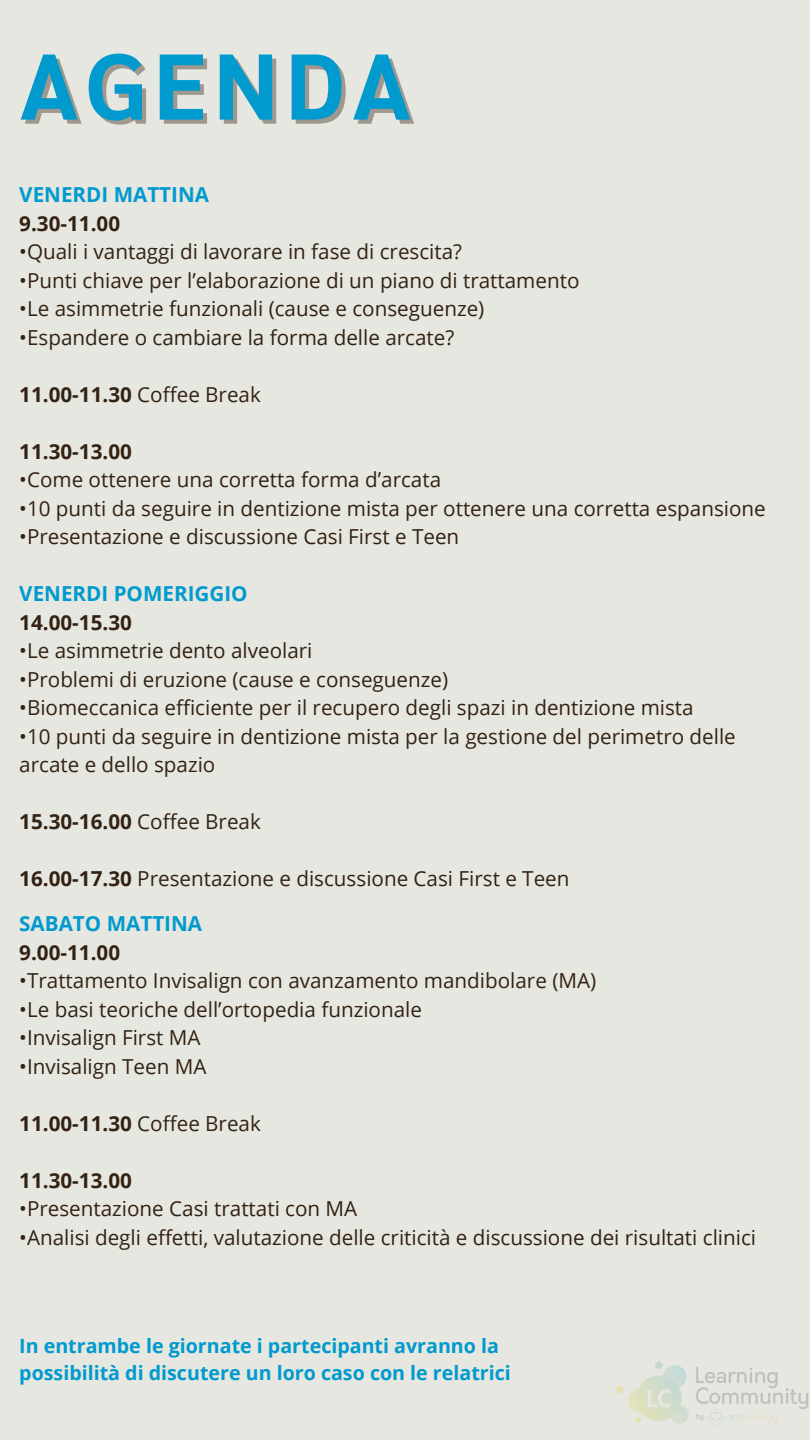
<style>
.page{position:relative;width:810px;height:1440px;background:#e6e7e0}
.page>*{position:absolute;margin:0;border:0;box-sizing:border-box;transform-origin:0 0}
.t1{font:700 93px "Sarabun";letter-spacing:.075em;color:#009ace}
.t2{font:20.6px/28.5px "Open Sans";color:#332213}
.t3{font:700 20.6px "Open Sans";color:#332213}
.t4{font:700 20.6px "Open Sans";color:#009ace}
.t5{font:700 19.7px/27px "Open Sans";color:#009ace}
.s1{font-weight:400}
.s2{font-weight:700}
</style>
<div class="page">
<img style="left:615px;top:1361px;width:194px;height:64px">
<p class="t1" style="left:19px;top:20px;width:394px">AGENDA</p>
<h1 class="t4" style="left:19px;top:180px;width:191px">VENERDI MATTINA</h1>
<p class="t3" style="left:19px;top:209px;width:102px">9.30-11.00</p>
<p class="t2" style="left:19px;top:237px;width:444px">•Quali i vantaggi di lavorare in fase di crescita?</p>
<p class="t2" style="left:19px;top:266px;width:562px">•Punti chiave per l’elaborazione di un piano di trattamento</p>
<p class="t2" style="left:19px;top:294px;width:467px">•Le asimmetrie funzionali (cause e conseguenze)</p>
<p class="t2" style="left:19px;top:323px;width:436px">•Espandere o cambiare la forma delle arcate?</p>
<p class="t3" style="left:19px;top:380px;width:243px">11.00-11.30 <span class="s1">Coffee Break</span></p>
<p class="t3" style="left:19px;top:437px;width:114px">11.30-13.00</p>
<p class="t2" style="left:19px;top:465px;width:423px">•Come ottenere una corretta forma d’arcata</p>
<p class="t2" style="left:19px;top:494px;width:748px">•10 punti da seguire in dentizione mista per ottenere una corretta espansione</p>
<p class="t2" style="left:19px;top:522px;width:441px">•Presentazione e discussione Casi First e Teen</p>
<p class="t4" style="left:19px;top:579px;width:230px">VENERDI POMERIGGIO</p>
<p class="t3" style="left:19px;top:608px;width:114px">14.00-15.30</p>
<p class="t2" style="left:19px;top:636px;width:295px">•Le asimmetrie dento alveolari</p>
<p class="t2" style="left:19px;top:665px;width:430px">•Problemi di eruzione (cause e conseguenze)</p>
<p class="t2" style="left:19px;top:693px;width:676px">•Biomeccanica efficiente per il recupero degli spazi in dentizione mista</p>
<p class="t2" style="left:19px;top:722px;width:718px">•10 punti da seguire in dentizione mista per la gestione del perimetro delle arcate e dello spazio</p>
<p class="t3" style="left:19px;top:807px;width:243px">15.30-16.00 <span class="s1">Coffee Break</span></p>
<p class="t2" style="left:19px;top:864px;width:552px"><span class="s2">16.00-17.30</span> Presentazione e discussione Casi First e Teen</p>
<p class="t4" style="left:19px;top:909px;width:184px">SABATO MATTINA</p>
<p class="t3" style="left:19px;top:938px;width:102px">9.00-11.00</p>
<p class="t2" style="left:19px;top:966px;width:578px">•Trattamento Invisalign con avanzamento mandibolare (MA)</p>
<p class="t2" style="left:19px;top:995px;width:404px">•Le basi teoriche dell’ortopedia funzionale</p>
<p class="t2" style="left:19px;top:1023px;width:183px">•Invisalign First MA</p>
<p class="t2" style="left:19px;top:1052px;width:189px">•Invisalign Teen MA</p>
<p class="t3" style="left:19px;top:1109px;width:243px">11.00-11.30 <span class="s1">Coffee Break</span></p>
<p class="t3" style="left:19px;top:1166px;width:114px">11.30-13.00</p>
<p class="t2" style="left:19px;top:1194px;width:339px">•Presentazione Casi trattati con MA</p>
<p class="t2" style="left:19px;top:1223px;width:738px">•Analisi degli effetti, valutazione delle criticità e discussione dei risultati clinici</p>
<h2 class="t5" style="left:19px;top:1332px;width:493px">In entrambe le giornate i partecipanti avranno la possibilità di discutere un loro caso con le relatrici</h2>
</div>
